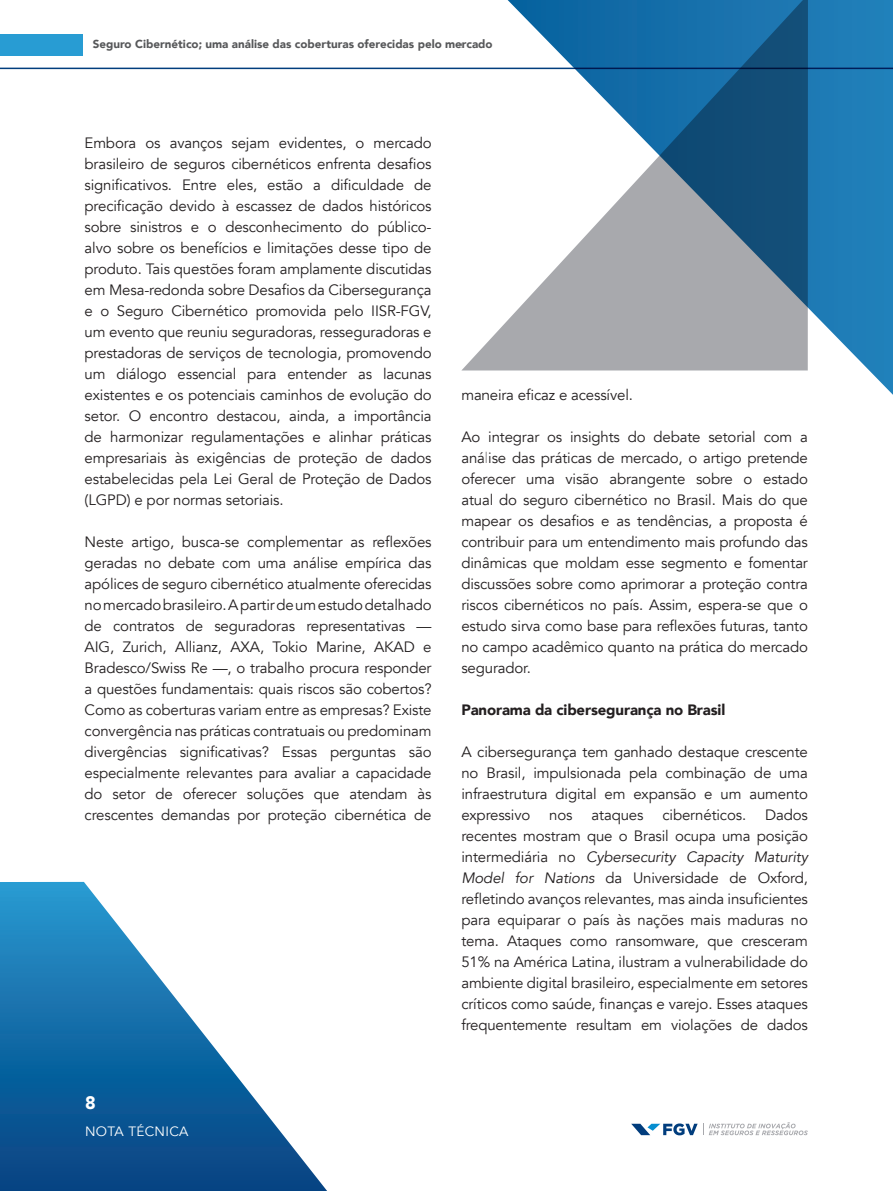
<style>
.page{position:relative;width:893px;height:1191px;background:#fff}
.page>*{position:absolute;margin:0;border:0;box-sizing:border-box;transform-origin:0 0}
.t1{font:900 18px "Avenir";color:#fff}
.Corpo_de_texto{font:15px/21px "Avenir";letter-spacing:-.01em;color:#231f20;text-align:justify}
.Corpo_de_texto-2{font:900 15px "Avenir";letter-spacing:-.01em;color:#231f20}
.t2{font:13.5px "Avenir";letter-spacing:.025em;color:#fff}
.t3{font:900 11.55px "Avenir";color:#57585a}
.s1{font-style:italic}
</style>
<div class="page">
<hr style="left:0;top:68px;width:893px;height:1px;background:#013d7d">
<div style="left:0;top:34px;width:83px;height:21px;background:#289cd3"></div>
<svg style="left:487px;top:0;width:406px;height:395px"></svg>
<svg style="left:461px;top:0;width:347px;height:370px"></svg>
<svg style="left:0;top:882px;width:327px;height:309px"></svg>
<svg style="left:631px;top:1122px;width:177px;height:13px"></svg>
<p class="t3" style="left:93px;top:34px;width:401px">Seguro Cibernético; uma análise das coberturas oferecidas pelo mercado</p>
<p class="Corpo_de_texto" style="left:85px;top:133px;width:348px">Embora os avanços sejam evidentes, o mercado brasileiro de seguros cibernéticos enfrenta desafios significativos. Entre eles, estão a dificuldade de precificação devido à escassez de dados históricos sobre sinistros e o desconhecimento do público&shy;alvo sobre os benefícios e limitações desse tipo de produto. Tais questões foram amplamente discutidas em Mesa-redonda sobre Desafios da Cibersegurança e o Seguro Cibernético promovida pelo IISR-FGV, um evento que reuniu seguradoras, resseguradoras e prestadoras de serviços de tecnologia, promovendo um diálogo essencial para entender as lacunas existentes e os potenciais caminhos de evolução do setor. O encontro destacou, ainda, a importância de harmonizar regulamentações e alinhar práticas empresariais às exigências de proteção de dados estabelecidas pela Lei Geral de Proteção de Dados (LGPD) e por normas setoriais.</p>
<p class="Corpo_de_texto" style="left:85px;top:532px;width:348px">Neste artigo, busca-se complementar as reflexões geradas no debate com uma análise empírica das apólices de seguro cibernético atualmente oferecidas no mercado brasileiro. A partir de um estudo detalhado de contratos de seguradoras representativas — AIG, Zurich, Allianz, AXA, Tokio Marine, AKAD e Bradesco/Swiss Re —, o trabalho procura responder a questões fundamentais: quais riscos são cobertos?<br>Como as coberturas variam entre as empresas? Existe convergência nas práticas contratuais ou predominam divergências significativas? Essas perguntas são especialmente relevantes para avaliar a capacidade do setor de oferecer soluções que atendam às crescentes demandas por proteção cibernética de</p>
<p class="t1" style="left:85px;top:1087px;width:12px">8</p>
<p class="t2" style="left:85px;top:1123px;width:105px">NOTA TÉCNICA</p>
<p class="Corpo_de_texto" style="left:461px;top:385px;width:173px">maneira eficaz e acessível.</p>
<p class="Corpo_de_texto" style="left:461px;top:427px;width:348px">Ao integrar os insights do debate setorial com a análise das práticas de mercado, o artigo pretende oferecer uma visão abrangente sobre o estado atual do seguro cibernético no Brasil. Mais do que mapear os desafios e as tendências, a proposta é contribuir para um entendimento mais profundo das dinâmicas que moldam esse segmento e fomentar discussões sobre como aprimorar a proteção contra riscos cibernéticos no país. Assim, espera-se que o estudo sirva como base para reflexões futuras, tanto no campo acadêmico quanto na prática do mercado segurador.</p>
<p class="Corpo_de_texto-2" style="left:461px;top:697px;width:265px">Panorama da cibersegurança no Brasil</p>
<p class="Corpo_de_texto" style="left:461px;top:742px;width:348px">A cibersegurança tem ganhado destaque crescente no Brasil, impulsionada pela combinação de uma infraestrutura digital em expansão e um aumento expressivo</p>
<p class="Corpo_de_texto" style="left:461px;top:805px;width:348px;text-indent:304px">Dados recentes mostram que o Brasil ocupa uma posição intermediária no <span class="s1">Cybersecurity Capacity Maturity Model for Nations</span> da Universidade de Oxford, refletindo avanços relevantes, mas ainda insuficientes para equiparar o país às nações mais maduras no tema. Ataques como ransomware, que cresceram 51% na América Latina, ilustram a vulnerabilidade do ambiente digital brasileiro, especialmente em setores críticos como saúde, finanças e varejo. Esses ataques frequentemente resultam em violações de dados</p>
<p class="Corpo_de_texto" style="left:549px;top:805px;width:25px">nos</p>
<p class="Corpo_de_texto" style="left:592px;top:805px;width:53px">ataques</p>
<p class="Corpo_de_texto" style="left:662px;top:805px;width:85px">cibernéticos.</p>
</div>
